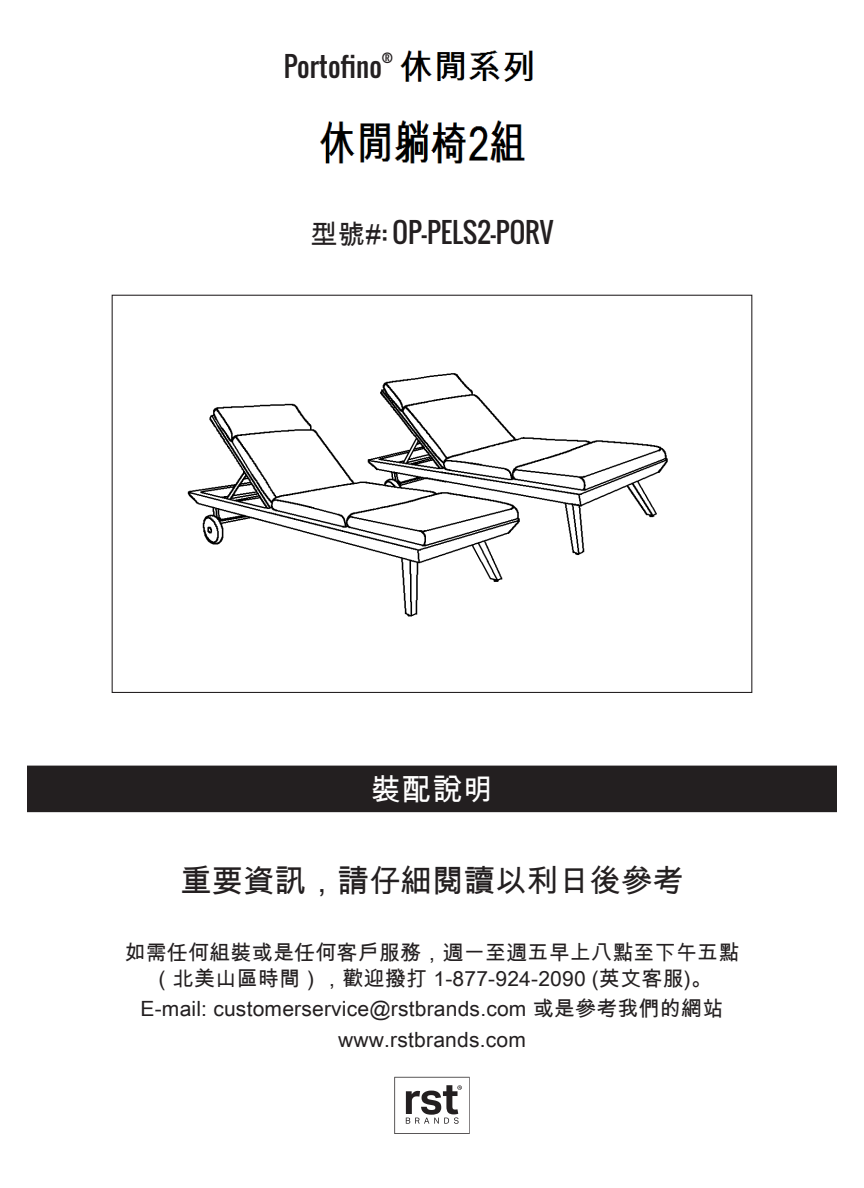
<style>
.page{position:relative;width:864px;height:1188px;background:#fff}
.page>*{position:absolute;margin:0;border:0;box-sizing:border-box;transform-origin:0 0}
.IMPORTANT{font:31.5px "Arial Unicode MS";color:#231f20}
.Assembly_instruction{font:30px "Arial Unicode MS";color:#fff}
.collection_descripti{font:27px "Oswald";color:#231f20}
.For_assistance{font:21px/25.2px "Arial Unicode MS";letter-spacing:.01em;color:#231f20;text-align:center}
.t1{font:15px "Oswald";color:#231f20}
.s1{font-family:"Arial Unicode MS"}
</style>
<div class="page">
<div style="left:27px;top:766px;width:810px;height:46px;background:#231f20"></div>
<svg style="left:394px;top:1077px;width:76px;height:57px"></svg>
<img style="left:187px;top:373px;width:481px;height:244px">
<img style="left:400px;top:50px;width:133px;height:32px">
<img style="left:320px;top:120px;width:205px;height:44px">
<p class="collection_descripti" style="left:284px;top:46px;width:100px">Portofino</p>
<p class="t1" style="left:382px;top:45px;width:13px">®</p>
<p class="collection_descripti" style="left:310px;top:212px;width:245px"><span class="s1">型號#</span>: OP-PELS2-PORV</p>
<p class="Assembly_instruction" style="left:371px;top:767px;width:124px">裝配說明</p>
<p class="IMPORTANT" style="left:180px;top:858px;width:505px">重要資訊，請仔細閱讀以利日後參考</p>
<p class="For_assistance" style="left:125px;top:940px;width:616px">如需任何組裝或是任何客戶服務，週一至週五早上八點至下午五點（北美山區時間），歡迎撥打 1-877-924-2090 (英文客服)。</p>
<p class="For_assistance" style="left:141px;top:996px;width:584px">E-mail: customerservice@rstbrands.com 或是參考我們的網站</p>
<p class="For_assistance" style="left:338px;top:1027px;width:189px">www.rstbrands.com</p>
</div>
